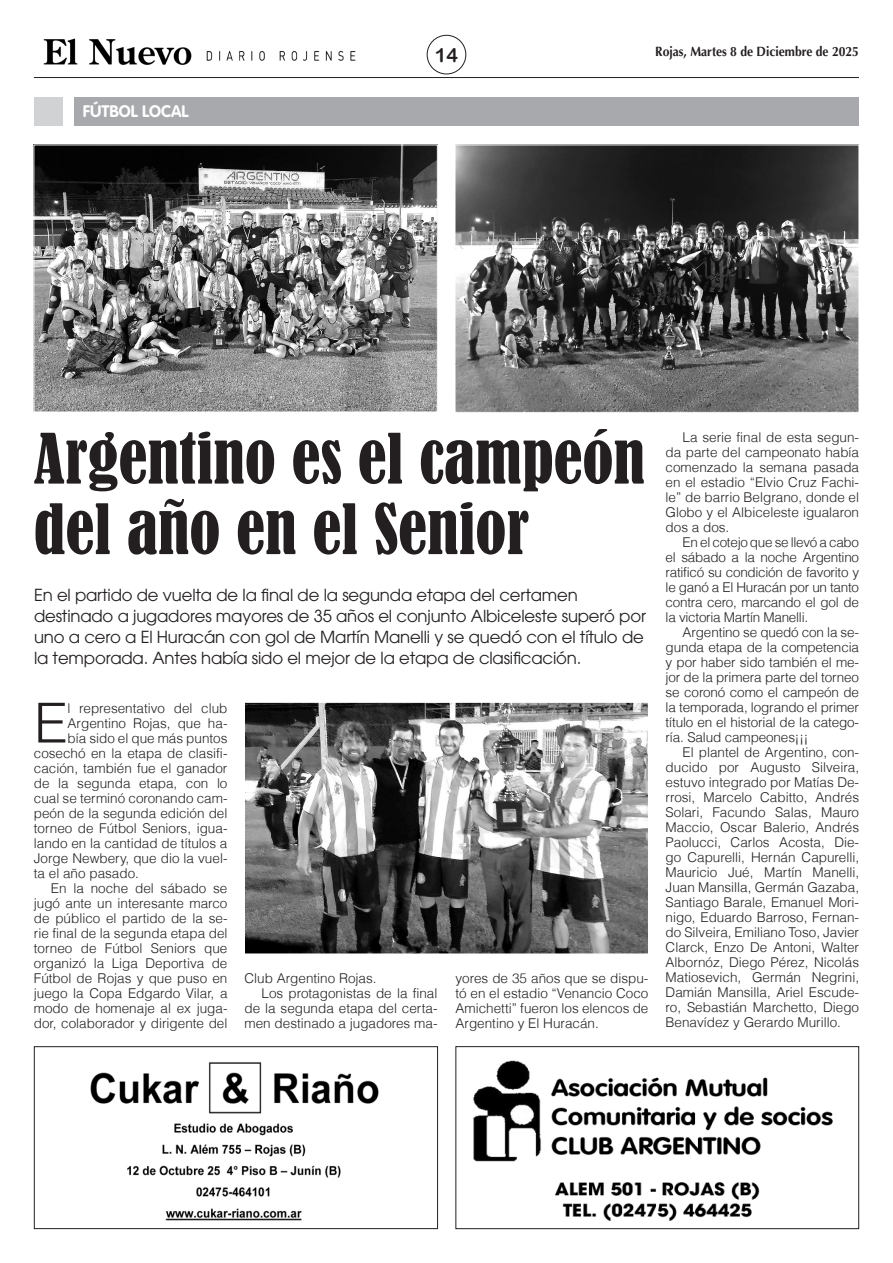
<style>
.page{position:relative;width:893px;height:1263px;background:#fff}
.page>*{position:absolute;margin:0;border:0;box-sizing:border-box;transform-origin:0 0}
.TITULO_REVISTA{font:condensed 64.5px/70.5px "Bernard";color:#231f20}
.TEXTO_REVISTA{font:300 55.2px "Helvetica";color:#231f20}
.VOLANTA_REVISTA{font:19.5px "Arial Rounded MT Bold";color:#231f20}
.BAJADA_REVISTA{font:16.5px/21px "ITC Avant Garde Std";letter-spacing:-.01em;color:#231f20}
.VOLANTA_REVISTA-2{font:700 16.5px "VAG Rounded Std";color:#fff}
.TEXTO_REVISTA-2{font:300 13.5px/15px "Helvetica";color:#231f20;text-align:justify}
.t1{font:700 13.5px "Optima LT Std";color:#231f20;scale:.9 1}
</style>
<div class="page">
<img style="left:43px;top:38px;width:149px;height:27px">
<img style="left:198px;top:49px;width:166px;height:14px;border-radius:7px">
<hr style="left:34px;top:77px;width:825px;height:1px;background:#231f20">
<div style="left:427px;top:35px;width:39px;height:39px;border:1px solid #231f20;border-radius:50%"></div>
<div style="left:74px;top:97px;width:785px;height:28px;background:#a8a9ad"></div>
<div style="left:34px;top:97px;width:28px;height:28px;background:#d1d2d4"></div>
<img style="left:90px;top:1062px;width:289px;height:159px">
<div style="left:34px;top:1046px;width:404px;height:183px;border:1px solid #231f20"></div>
<img style="left:473px;top:1060px;width:360px;height:161px">
<div style="left:456px;top:1046px;width:403px;height:183px;border:1px solid #231f20"></div>
<img style="left:36px;top:147px;width:400px;height:263px">
<div style="left:34px;top:145px;width:404px;height:267px;border:1px solid #fff"></div>
<img style="left:457px;top:147px;width:400px;height:264px">
<div style="left:455px;top:145px;width:404px;height:268px;border:1px solid #fff"></div>
<img style="left:246px;top:704px;width:401px;height:248px">
<div style="left:244px;top:702px;width:405px;height:252px;border:1px solid #fff"></div>
<p class="VOLANTA_REVISTA-2" style="left:83px;top:102px;width:107px">FÚTBOL LOCAL</p>
<p class="VOLANTA_REVISTA" style="left:435px;top:44px;width:25px">14</p>
<p class="t1" style="left:655px;top:43px;width:228px">Rojas, Martes 8 de Diciembre de 2025</p>
<p class="TITULO_REVISTA" style="left:34px;top:424px;width:613px">Argentino es el campeón del año en el Senior</p>
<p class="BAJADA_REVISTA" style="left:34px;top:584px;width:613px">En el partido de vuelta de la final de la segunda etapa del certamen destinado a jugadores mayores de 35 años el conjunto Albiceleste superó por uno a cero a El Huracán con gol de Martín Manelli y se quedó con el título de la temporada. Antes había sido el mejor de la etapa de clasificación.</p>
<p class="TEXTO_REVISTA" style="left:34px;top:688px;width:35px">E</p>
<p class="TEXTO_REVISTA-2" style="left:68px;top:700px;width:161px">l representativo del club</p>
<p class="TEXTO_REVISTA-2" style="left:68px;top:715px;width:161px">Argentino Rojas, que ha-</p>
<p class="TEXTO_REVISTA-2" style="left:68px;top:730px;width:161px">bía sido el que más puntos</p>
<p class="TEXTO_REVISTA-2" style="left:34px;top:745px;width:195px">cosechó en la etapa de clasifi-</p>
<p class="TEXTO_REVISTA-2" style="left:34px;top:760px;width:195px">cación, también fue el ganador</p>
<p class="TEXTO_REVISTA-2" style="left:34px;top:775px;width:195px">de la segunda etapa, con lo</p>
<p class="TEXTO_REVISTA-2" style="left:34px;top:790px;width:195px">cual se terminó coronando cam-</p>
<p class="TEXTO_REVISTA-2" style="left:34px;top:805px;width:195px">peón de la segunda edición del</p>
<p class="TEXTO_REVISTA-2" style="left:34px;top:820px;width:195px">torneo de Fútbol Seniors, igua-</p>
<p class="TEXTO_REVISTA-2" style="left:34px;top:835px;width:195px">lando en la cantidad de títulos a</p>
<p class="TEXTO_REVISTA-2" style="left:34px;top:850px;width:195px">Jorge Newbery, que dio la vuel-</p>
<p class="TEXTO_REVISTA-2" style="left:34px;top:865px;width:107px">ta el año pasado.</p>
<p class="TEXTO_REVISTA-2" style="left:34px;top:880px;width:195px;text-indent:17px">En la noche del sábado se jugó ante un interesante marco de público el partido de la se&shy;rie final de la segunda etapa del torneo de Fútbol Seniors que organizó la Liga Deportiva de Fútbol de Rojas y que puso en juego la Copa Edgardo Vilar, a modo de homenaje al ex juga&shy;dor, colaborador y dirigente del</p>
<p class="TEXTO_REVISTA-2" style="left:244px;top:970px;width:134px">Club Argentino Rojas.</p>
<p class="TEXTO_REVISTA-2" style="left:244px;top:985px;width:194px;text-indent:17px">Los protagonistas de la final de la segunda etapa del certa&shy;men destinado a jugadores ma-</p>
<p class="TEXTO_REVISTA-2" style="left:455px;top:970px;width:194px">yores de 35 años que se dispu&shy;tó en el estadio “Venancio Coco Amichetti” fueron los elencos de Argentino y El Huracán.</p>
<p class="TEXTO_REVISTA-2" style="left:666px;top:429px;width:195px;text-indent:17px">La serie final de esta segun&shy;da parte del campeonato había comenzado la semana pasada en el estadio “Elvio Cruz Fachi&shy;le” de barrio Belgrano, donde el Globo y el Albiceleste igualaron dos a dos.</p>
<p class="TEXTO_REVISTA-2" style="left:666px;top:534px;width:195px;text-indent:17px">En el cotejo que se llevó a cabo el sábado a la noche Argentino ratificó su condición de favorito y le ganó a El Huracán por un tanto contra cero, marcando el gol de la victoria Martín Manelli.</p>
<p class="TEXTO_REVISTA-2" style="left:666px;top:624px;width:195px;text-indent:17px">Argentino se quedó con la se&shy;gunda etapa de la competencia y por haber sido también el me&shy;jor de la primera parte del torneo se coronó como el campeón de la temporada, logrando el primer título en el historial de la catego&shy;ría. Salud campeones¡¡¡</p>
<p class="TEXTO_REVISTA-2" style="left:666px;top:744px;width:195px;text-indent:17px">El plantel de Argentino, con&shy;ducido por Augusto Silveira, estuvo integrado por Matías De&shy;rrosi, Marcelo Cabitto, Andrés Solari, Facundo Salas, Mauro Maccio, Oscar Balerio, Andrés Paolucci, Carlos Acosta, Die&shy;go Capurelli, Hernán Capurelli, Mauricio Jué, Martín Manelli, Juan Mansilla, Germán Gazaba, Santiago Barale, Emanuel Mori&shy;nigo, Eduardo Barroso, Fernan&shy;do Silveira, Emiliano Toso, Javier Clarck, Enzo De Antoni, Walter Albornóz, Diego Pérez, Nicolás Matiosevich, Germán Negrini, Damián Mansilla, Ariel Escude&shy;ro, Sebastián Marchetto, Diego Benavídez y Gerardo Murillo.</p>
</div>
